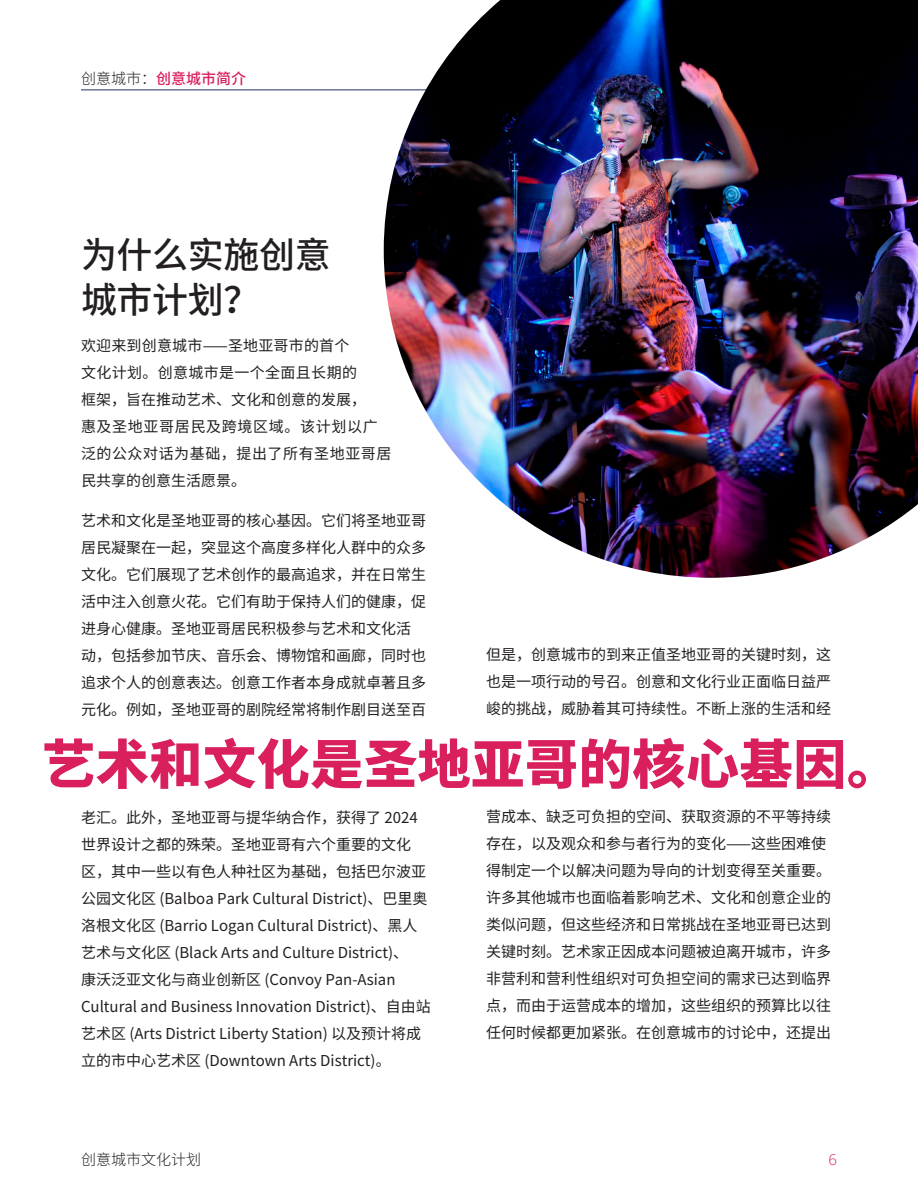
<style>
.page{position:relative;width:918px;height:1188px;background:#fff}
.page>*{position:absolute;margin:0;border:0;box-sizing:border-box;transform-origin:0 0}
.Body_Copy{font:900 53.1px "Noto Sans CJ Ksc";letter-spacing:.01em;color:#d91f5c}
.SubHead_1{font:500 36px/45px "Noto Sans CJ Ksc";letter-spacing:-.01em;color:#231f20}
.Body_Copy-2{font:15px/27px "Noto Sans CJ Ksc";color:#231f20}
.Body_Copy-3{font:15px/27px "Noto Sans CJ Ksc";letter-spacing:.025em;color:#231f20}
.t1{font:500 15px "Noto Sans CJ Ksc";color:#d91f5c}
.t2{font:300 15px "Noto Sans CJ Ksc";color:#231f20}
.t3{font:300 15px "Open Sans";color:#d91f5c}
.s1{font-weight:300;color:#231f20}
</style>
<div class="page">
<hr style="left:81px;top:89px;width:756px;height:1px;background:#233168">
<img style="left:384px;top:0;width:534px;height:578px">
<p class="t1" style="left:81px;top:70px;width:166px"><span class="s1">创意城市：</span>创意城市简介</p>
<p class="SubHead_1" style="left:81px;top:233px;width:251px">为什么实施创意城市计划？</p>
<p class="Body_Copy-3" style="left:81px;top:332px;width:312px">欢迎来到创意城市——圣地亚哥市的首个<br>文化计划。创意城市是一个全面且长期的<br>框架，旨在推动艺术、文化和创意的发展，<br>惠及圣地亚哥居民及跨境区域。该计划以广泛的公众对话为基础，提出了所有圣地亚哥居民共享的创意生活愿景。</p>
<p class="Body_Copy-2" style="left:81px;top:507px;width:346px">艺术和文化是圣地亚哥的核心基因。它们将圣地亚哥居民凝聚在一起，突显这个高度多样化人群中的众多文化。它们展现了艺术创作的最高追求，并在日常生活中注入创意火花。它们有助于保持人们的健康，促进身心健康。圣地亚哥居民积极参与艺术和文化活动，包括参加节庆、音乐会、博物馆和画廊，同时也追求个人的创意表达。创意工作者本身成就卓著且多元化。例如，圣地亚哥的剧院经常将制作剧目送至百</p>
<p class="Body_Copy-2" style="left:486px;top:642px;width:346px;text-align:justify">但是，创意城市的到来正值圣地亚哥的关键时刻，这也是一项行动的号召。创意和文化行业正面临日益严峻的挑战，威胁着其可持续性。不断上涨的生活和经</p>
<p class="Body_Copy" style="left:42px;top:734px;width:859px">艺术和文化是圣地亚哥的核心基因。</p>
<p class="Body_Copy-2" style="left:81px;top:804px;width:351px">老汇。此外，圣地亚哥与提华纳合作，获得了 2024世界设计之都的殊荣。圣地亚哥有六个重要的文化<br>区，其中一些以有色人种社区为基础，包括巴尔波亚公园文化区 (Balboa Park Cultural District)、巴里奥洛根文化区 (Barrio Logan Cultural District)、黑人艺术与文化区 (Black Arts and Culture District)、<br>康沃泛亚文化与商业创新区 (Convoy Pan-Asian Cultural and Business Innovation District)、自由站艺术区 (Arts District Liberty Station) 以及预计将成立的市中心艺术区 (Downtown Arts District)。</p>
<p class="Body_Copy-2" style="left:486px;top:804px;width:346px">营成本、缺乏可负担的空间、获取资源的不平等持续存在，以及观众和参与者行为的变化——这些困难使得制定一个以解决问题为导向的计划变得至关重要。许多其他城市也面临着影响艺术、文化和创意企业的类似问题，但这些经济和日常挑战在圣地亚哥已达到关键时刻。艺术家正因成本问题被迫离开城市，许多非营利和营利性组织对可负担空间的需求已达到临界点，而由于运营成本的增加，这些组织的预算比以往任何时候都更加紧张。在创意城市的讨论中，还提出</p>
<p class="t2" style="left:81px;top:1151px;width:121px">创意城市文化计划</p>
<p class="t3" style="left:828px;top:1149px;width:10px">6</p>
</div>
